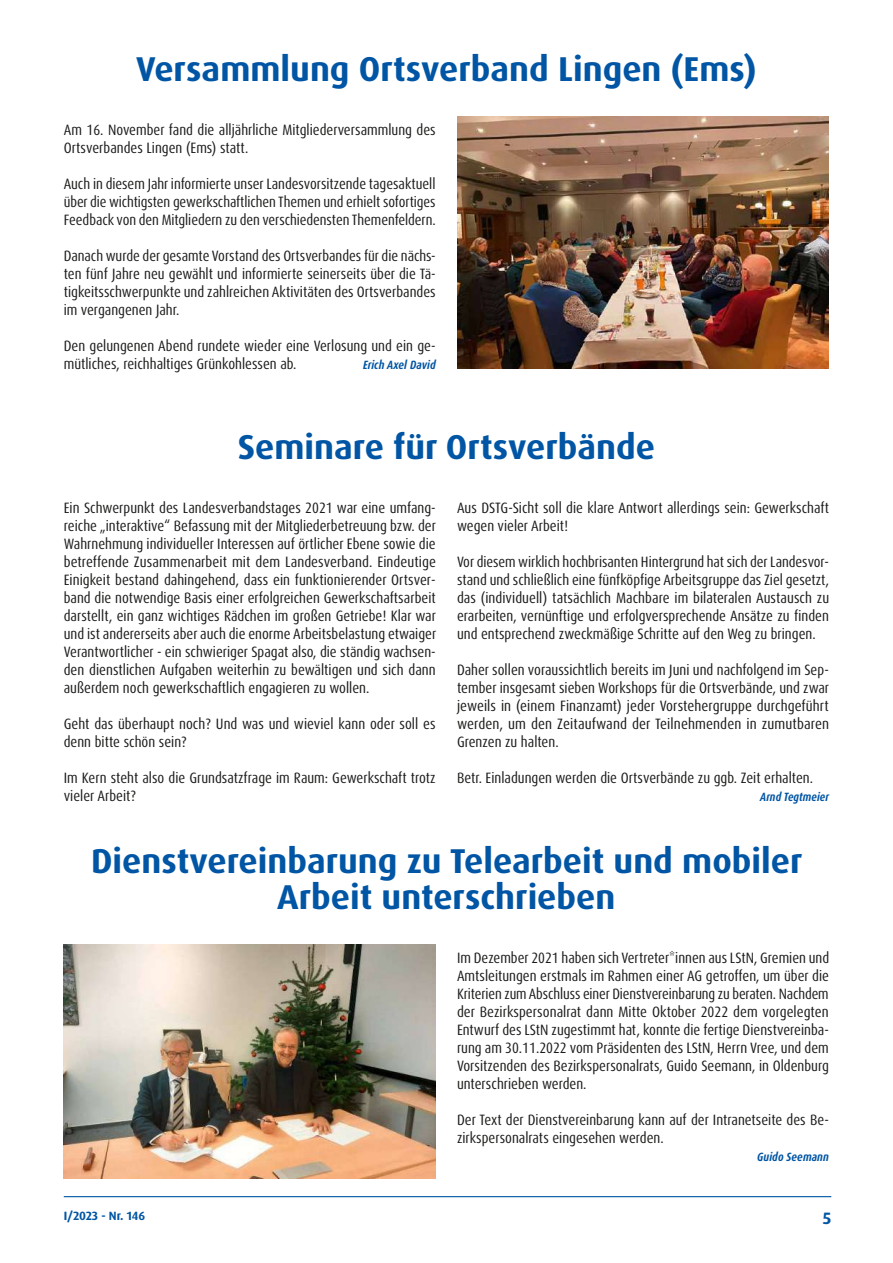
<style>
.page{position:relative;width:893px;height:1263px;background:#fff}
.page>*{position:absolute;margin:0;border:0;box-sizing:border-box;transform-origin:0 0}
.t1{font:700 34.5px/36px "Dax Pro";color:#0055a4;text-align:center}
.t2{font:700 16.5px "Dax Pro";color:#0055a4}
.t3{font:condensed 15px/18px "Dax Pro";color:#1a1a18;text-align:justify}
.t4{font:italic 700 condensed 12px "Dax Pro";color:#0055a4}
.t5{font:700 12px "Dax Pro";color:#0055a4}
</style>
<div class="page">
<img style="left:457px;top:117px;width:372px;height:252px">
<img style="left:64px;top:945px;width:372px;height:234px">
<hr style="left:64px;top:1196px;width:767px;height:1px;background:#0055a4">
<h1 class="t1" style="left:136px;top:51px;width:622px">Versammlung Ortsverband Lingen (Ems)</h1>
<p class="t3" style="left:64px;top:120px;width:373px">Am 16. November fand die alljährliche Mitgliederversammlung des<br>Ortsverbandes Lingen (Ems) statt.</p>
<p class="t3" style="left:64px;top:174px;width:373px">Auch in diesem Jahr informierte unser Landesvorsitzende tagesaktuell über die wichtigsten gewerkschaftlichen Themen und erhielt sofortiges Feedback von den Mitgliedern zu den verschiedensten Themenfeldern.</p>
<p class="t3" style="left:64px;top:246px;width:373px">Danach wurde der gesamte Vorstand des Ortsverbandes für die nächs&shy;ten fünf Jahre neu gewählt und informierte seinerseits über die Tä&shy;tigkeitsschwerpunkte und zahlreichen Aktivitäten des Ortsverbandes im vergangenen Jahr.</p>
<p class="t3" style="left:64px;top:336px;width:373px">Den gelungenen Abend rundete wieder eine Verlosung und ein ge&shy;mütliches, reichhaltiges Grünkohlessen ab.</p>
<p class="t4" style="left:363px;top:357px;width:74px">Erich Axel David</p>
<h1 class="t1" style="left:238px;top:429px;width:419px">Seminare für Ortsverbände</h1>
<p class="t3" style="left:64px;top:498px;width:374px">Ein Schwerpunkt des Landesverbandstages 2021 war eine umfang&shy;reiche „interaktive“ Befassung mit der Mitgliederbetreuung bzw. der Wahrnehmung individueller Interessen auf örtlicher Ebene sowie die betreffende Zusammenarbeit mit dem Landesverband. Eindeutige Einigkeit bestand dahingehend, dass ein funktionierender Ortsver&shy;band die notwendige Basis einer erfolgreichen Gewerkschaftsarbeit darstellt, ein ganz wichtiges Rädchen im großen Getriebe! Klar war und ist andererseits aber auch die enorme Arbeitsbelastung etwaiger Verantwortlicher - ein schwieriger Spagat also, die ständig wachsen&shy;den dienstlichen Aufgaben weiterhin zu bewältigen und sich dann außerdem noch gewerkschaftlich engagieren zu wollen.</p>
<p class="t3" style="left:64px;top:714px;width:373px">Geht das überhaupt noch? Und was und wieviel kann oder soll es denn bitte schön sein?</p>
<p class="t3" style="left:64px;top:768px;width:373px">Im Kern steht also die Grundsatzfrage im Raum: Gewerkschaft trotz vieler Arbeit?</p>
<p class="t3" style="left:457px;top:498px;width:373px">Aus DSTG-Sicht soll die klare Antwort allerdings sein: Gewerkschaft wegen vieler Arbeit!</p>
<p class="t3" style="left:457px;top:552px;width:374px">Vor diesem wirklich hochbrisanten Hintergrund hat sich der Landesvor&shy;stand und schließlich eine fünfköpfige Arbeitsgruppe das Ziel gesetzt, das (individuell) tatsächlich Machbare im bilateralen Austausch zu erarbeiten, vernünftige und erfolgversprechende Ansätze zu finden und entsprechend zweckmäßige Schritte auf den Weg zu bringen.</p>
<p class="t3" style="left:457px;top:660px;width:374px">Daher sollen voraussichtlich bereits im Juni und nachfolgend im Sep&shy;tember insgesamt sieben Workshops für die Ortsverbände, und zwar jeweils in (einem Finanzamt) jeder Vorstehergruppe durchgeführt werden, um den Zeitaufwand der Teilnehmenden in zumutbaren Grenzen zu halten.</p>
<p class="t3" style="left:457px;top:768px;width:358px">Betr. Einladungen werden die Ortsverbände zu ggb. Zeit erhalten.</p>
<p class="t4" style="left:760px;top:789px;width:70px">Arnd Tegtmeier</p>
<h1 class="t1" style="left:91px;top:843px;width:713px">Dienstvereinbarung zu Telearbeit und mobiler<br>Arbeit unterschrieben</h1>
<p class="t5" style="left:64px;top:1208px;width:83px">I/2023 - Nr. 146</p>
<p class="t3" style="left:457px;top:948px;width:374px">Im Dezember 2021 haben sich Vertreter*innen aus LStN, Gremien und Amtsleitungen erstmals im Rahmen einer AG getroffen, um über die Kriterien zum Abschluss einer Dienstvereinbarung zu beraten. Nachdem der Bezirkspersonalrat dann Mitte Oktober 2022 dem vorgelegten Entwurf des LStN zugestimmt hat, konnte die fertige Dienstvereinba&shy;rung am 30.11.2022 vom Präsidenten des LStN, Herrn Vree, und dem Vorsitzenden des Bezirkspersonalrats, Guido Seemann, in Oldenburg unterschrieben werden.</p>
<p class="t3" style="left:457px;top:1110px;width:373px">Der Text der Dienstvereinbarung kann auf der Intranetseite des Be&shy;zirkspersonalrats eingesehen werden.</p>
<p class="t4" style="left:757px;top:1149px;width:73px">Guido Seemann</p>
<p class="t2" style="left:823px;top:1207px;width:10px">5</p>
</div>
